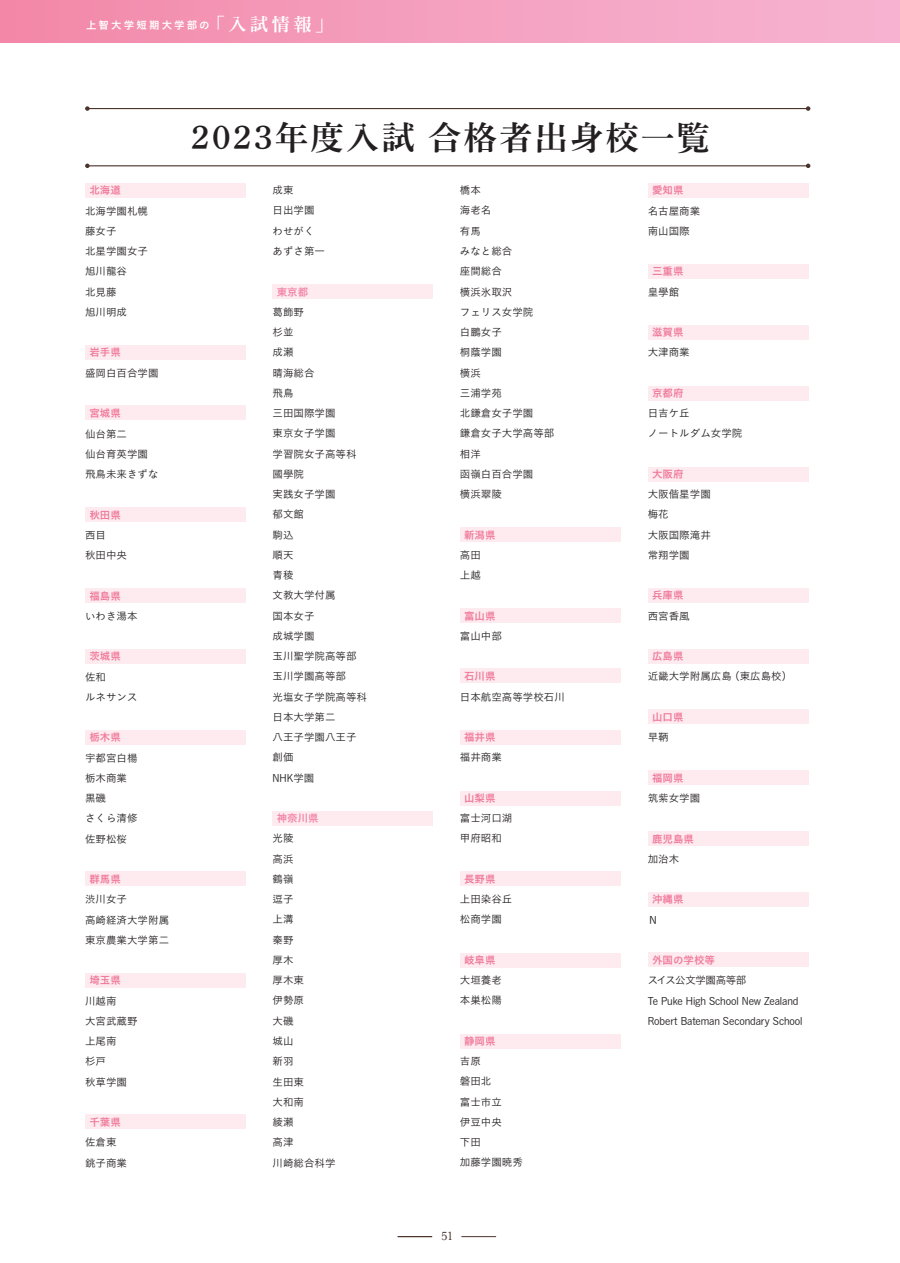
<style>
.page{position:relative;width:900px;height:1263px;background:#fff}
.page>*{position:absolute;margin:0;border:0;box-sizing:border-box;transform-origin:0 0}
.t1{font:33px "Shuei Min Pro B";letter-spacing:.075em;color:#231f20}
.t2{font:13.5px "Mrs Eaves Lining OT";color:#4b342c}
.t3{font:10.5px/20.2px "Koburina Go Std N W3";color:#231f20}
.t4{font:10.5px "Koburina Go Std N W6";color:#f386a7}
.t5{font:10.5px "Koburina Go Std N W6";letter-spacing:.2em;color:#fff}
.t6{font:500 10.5px "Yu Go";color:#231f20}
.s1{font-family:"Shuei Min Pro B";font-size:18px}
</style>
<div class="page">
<div style="left:0;top:0;width:899px;height:43px;background:linear-gradient(to right,#f389a9,#f6b5d3)"></div>
<div style="left:85px;top:183px;width:161px;height:15px;background:#fdebef"></div>
<div style="left:272px;top:284px;width:160px;height:15px;background:#fdebef"></div>
<div style="left:85px;top:345px;width:161px;height:14px;background:#fdebef"></div>
<div style="left:85px;top:406px;width:161px;height:14px;background:#fdebef"></div>
<div style="left:85px;top:507px;width:161px;height:15px;background:#fdebef"></div>
<div style="left:85px;top:588px;width:161px;height:15px;background:#fdebef"></div>
<div style="left:459px;top:527px;width:161px;height:14px;background:#fdebef"></div>
<div style="left:459px;top:608px;width:161px;height:15px;background:#fdebef"></div>
<div style="left:459px;top:668px;width:161px;height:15px;background:#fdebef"></div>
<div style="left:459px;top:730px;width:161px;height:15px;background:#fdebef"></div>
<div style="left:459px;top:792px;width:161px;height:14px;background:#fdebef"></div>
<div style="left:459px;top:872px;width:161px;height:14px;background:#fdebef"></div>
<div style="left:459px;top:953px;width:161px;height:14px;background:#fdebef"></div>
<div style="left:459px;top:1034px;width:161px;height:14px;background:#fdebef"></div>
<div style="left:647px;top:264px;width:161px;height:15px;background:#fdebef"></div>
<div style="left:647px;top:183px;width:161px;height:15px;background:#fdebef"></div>
<div style="left:647px;top:325px;width:161px;height:15px;background:#fdebef"></div>
<div style="left:647px;top:386px;width:161px;height:15px;background:#fdebef"></div>
<div style="left:647px;top:467px;width:161px;height:14px;background:#fdebef"></div>
<div style="left:647px;top:588px;width:161px;height:15px;background:#fdebef"></div>
<div style="left:647px;top:649px;width:161px;height:14px;background:#fdebef"></div>
<div style="left:647px;top:710px;width:161px;height:14px;background:#fdebef"></div>
<div style="left:647px;top:770px;width:161px;height:15px;background:#fdebef"></div>
<div style="left:647px;top:831px;width:161px;height:15px;background:#fdebef"></div>
<div style="left:647px;top:892px;width:161px;height:15px;background:#fdebef"></div>
<div style="left:647px;top:952px;width:161px;height:15px;background:#fdebef"></div>
<div style="left:85px;top:649px;width:161px;height:14px;background:#fdebef"></div>
<div style="left:85px;top:730px;width:161px;height:15px;background:#fdebef"></div>
<div style="left:85px;top:872px;width:161px;height:14px;background:#fdebef"></div>
<div style="left:85px;top:973px;width:161px;height:14px;background:#fdebef"></div>
<div style="left:85px;top:1114px;width:161px;height:15px;background:#fdebef"></div>
<div style="left:272px;top:811px;width:161px;height:14px;background:#fdebef"></div>
<hr style="left:87px;top:165px;width:720px;height:1px;background:#4b342c">
<svg style="left:85px;top:164px;width:5px;height:4px"></svg>
<svg style="left:805px;top:164px;width:5px;height:4px"></svg>
<hr style="left:87px;top:108px;width:720px;height:1px;background:#4b342c">
<svg style="left:85px;top:106px;width:5px;height:5px"></svg>
<svg style="left:805px;top:106px;width:5px;height:5px"></svg>
<hr style="left:398px;top:1236px;width:34px;height:1px;background:#4b342c">
<hr style="left:461px;top:1236px;width:34px;height:1px;background:#4b342c">
<p class="t5" style="left:86px;top:17px;width:248px">上智大学短期大学部の<span class="s1">「入試情報」</span></p>
<p class="t4" style="left:89px;top:182px;width:33px">北海道</p>
<p class="t3" style="left:85px;top:200px;width:64px">北海学園札幌藤女子<br>北星学園女子旭川龍谷<br>北見藤<br>旭川明成</p>
<p class="t4" style="left:89px;top:344px;width:33px">岩手県</p>
<p class="t3" style="left:85px;top:362px;width:75px">盛岡白百合学園</p>
<p class="t4" style="left:89px;top:405px;width:33px">宮城県</p>
<p class="t3" style="left:85px;top:423px;width:75px">仙台第二<br>仙台育英学園飛鳥未来きずな</p>
<p class="t4" style="left:89px;top:506px;width:33px">秋田県</p>
<p class="t3" style="left:85px;top:525px;width:43px">西目<br>秋田中央</p>
<p class="t4" style="left:89px;top:587px;width:33px">福島県</p>
<p class="t3" style="left:85px;top:606px;width:54px">いわき湯本</p>
<p class="t4" style="left:89px;top:648px;width:33px">茨城県</p>
<p class="t3" style="left:85px;top:666px;width:54px">佐和<br>ルネサンス</p>
<p class="t4" style="left:89px;top:729px;width:33px">栃木県</p>
<p class="t3" style="left:85px;top:747px;width:54px">宇都宮白楊栃木商業黒磯<br>さくら清修佐野松桜</p>
<p class="t4" style="left:89px;top:871px;width:33px">群馬県</p>
<p class="t3" style="left:85px;top:889px;width:85px">渋川女子<br>高崎経済大学附属東京農業大学第二</p>
<p class="t4" style="left:89px;top:972px;width:33px">埼玉県</p>
<p class="t3" style="left:85px;top:990px;width:54px">川越南<br>大宮武蔵野上尾南<br>杉戸<br>秋草学園</p>
<p class="t4" style="left:89px;top:1114px;width:33px">千葉県</p>
<p class="t3" style="left:85px;top:1132px;width:43px">佐倉東銚子商業</p>
<h1 class="t1" style="left:191px;top:113px;width:520px">2023年度入試 合格者出身校一覧</h1>
<p class="t3" style="left:272px;top:180px;width:54px">成東<br>日出学園わせがくあずさ第一</p>
<p class="t4" style="left:277px;top:283px;width:33px">東京都</p>
<p class="t3" style="left:272px;top:302px;width:96px">葛飾野<br>杉並<br>成瀬<br>晴海総合<br>飛鳥<br>三田国際学園<br>東京女子学園<br>学習院女子高等科國學院<br>実践女子学園<br>郁文館<br>駒込<br>順天<br>青稜<br>文教大学付属<br>国本女子<br>成城学園<br>玉川聖学院高等部玉川学園高等部<br>光塩女子学院高等科日本大学第二<br>八王子学園八王子創価<br>NHK学園</p>
<p class="t4" style="left:277px;top:810px;width:43px">神奈川県</p>
<p class="t3" style="left:272px;top:828px;width:65px">光陵<br>高浜<br>鶴嶺<br>逗子<br>上溝<br>秦野<br>厚木<br>厚木東<br>伊勢原<br>大磯<br>城山<br>新羽<br>生田東<br>大和南<br>綾瀬<br>高津<br>川崎総合科学</p>
<p class="t3" style="left:459px;top:180px;width:96px">橋本<br>海老名<br>有馬<br>みなと総合<br>座間総合<br>横浜氷取沢<br>フェリス女学院<br>白鵬女子<br>桐蔭学園<br>横浜<br>三浦学苑<br>北鎌倉女子学園<br>鎌倉女子大学高等部相洋<br>函嶺白百合学園<br>横浜翠陵</p>
<p class="t4" style="left:464px;top:526px;width:33px">新潟県</p>
<p class="t3" style="left:459px;top:545px;width:22px">高田上越</p>
<p class="t4" style="left:464px;top:607px;width:33px">富山県</p>
<p class="t3" style="left:459px;top:626px;width:43px">富山中部</p>
<p class="t4" style="left:464px;top:668px;width:33px">石川県</p>
<p class="t3" style="left:459px;top:686px;width:106px">日本航空高等学校石川</p>
<p class="t4" style="left:464px;top:729px;width:33px">福井県</p>
<p class="t3" style="left:459px;top:747px;width:43px">福井商業</p>
<p class="t4" style="left:464px;top:790px;width:33px">山梨県</p>
<p class="t3" style="left:459px;top:808px;width:54px">富士河口湖甲府昭和</p>
<p class="t4" style="left:464px;top:871px;width:33px">長野県</p>
<p class="t3" style="left:459px;top:889px;width:54px">上田染谷丘松商学園</p>
<p class="t4" style="left:464px;top:952px;width:33px">岐阜県</p>
<p class="t3" style="left:459px;top:970px;width:43px">大垣養老本巣松陽</p>
<p class="t4" style="left:464px;top:1033px;width:33px">静岡県</p>
<p class="t3" style="left:459px;top:1051px;width:64px">吉原<br>磐田北<br>富士市立<br>伊豆中央<br>下田<br>加藤学園暁秀</p>
<p class="t4" style="left:652px;top:182px;width:33px">愛知県</p>
<p class="t3" style="left:647px;top:200px;width:54px">名古屋商業南山国際</p>
<p class="t4" style="left:652px;top:263px;width:33px">三重県</p>
<p class="t3" style="left:647px;top:281px;width:33px">皇學館</p>
<p class="t4" style="left:652px;top:324px;width:33px">滋賀県</p>
<p class="t3" style="left:647px;top:342px;width:43px">大津商業</p>
<p class="t4" style="left:652px;top:385px;width:33px">京都府</p>
<p class="t3" style="left:647px;top:403px;width:96px">日吉ケ丘<br>ノートルダム女学院</p>
<p class="t4" style="left:652px;top:466px;width:33px">大阪府</p>
<p class="t3" style="left:647px;top:484px;width:64px">大阪偕星学園梅花<br>大阪国際滝井常翔学園</p>
<p class="t4" style="left:652px;top:587px;width:33px">兵庫県</p>
<p class="t3" style="left:647px;top:605px;width:43px">西宮香風</p>
<p class="t4" style="left:652px;top:648px;width:33px">広島県</p>
<p class="t3" style="left:647px;top:666px;width:146px">近畿大学附属広島（東広島校）</p>
<p class="t4" style="left:652px;top:709px;width:33px">山口県</p>
<p class="t3" style="left:647px;top:727px;width:22px">早鞆</p>
<p class="t4" style="left:652px;top:770px;width:33px">福岡県</p>
<p class="t3" style="left:647px;top:788px;width:54px">筑紫女学園</p>
<p class="t4" style="left:652px;top:830px;width:43px">鹿児島県</p>
<p class="t3" style="left:647px;top:848px;width:33px">加治木</p>
<p class="t4" style="left:652px;top:891px;width:33px">沖縄県</p>
<p class="t6" style="left:647px;top:910px;width:12px">Ｎ</p>
<p class="t4" style="left:652px;top:952px;width:64px">外国の学校等</p>
<p class="t3" style="left:647px;top:970px;width:156px">スイス公文学園高等部<br>Te Puke High School New Zealand<br>Robert Bateman Secondary School</p>
<p class="t2" style="left:441px;top:1228px;width:13px">51</p>
</div>
